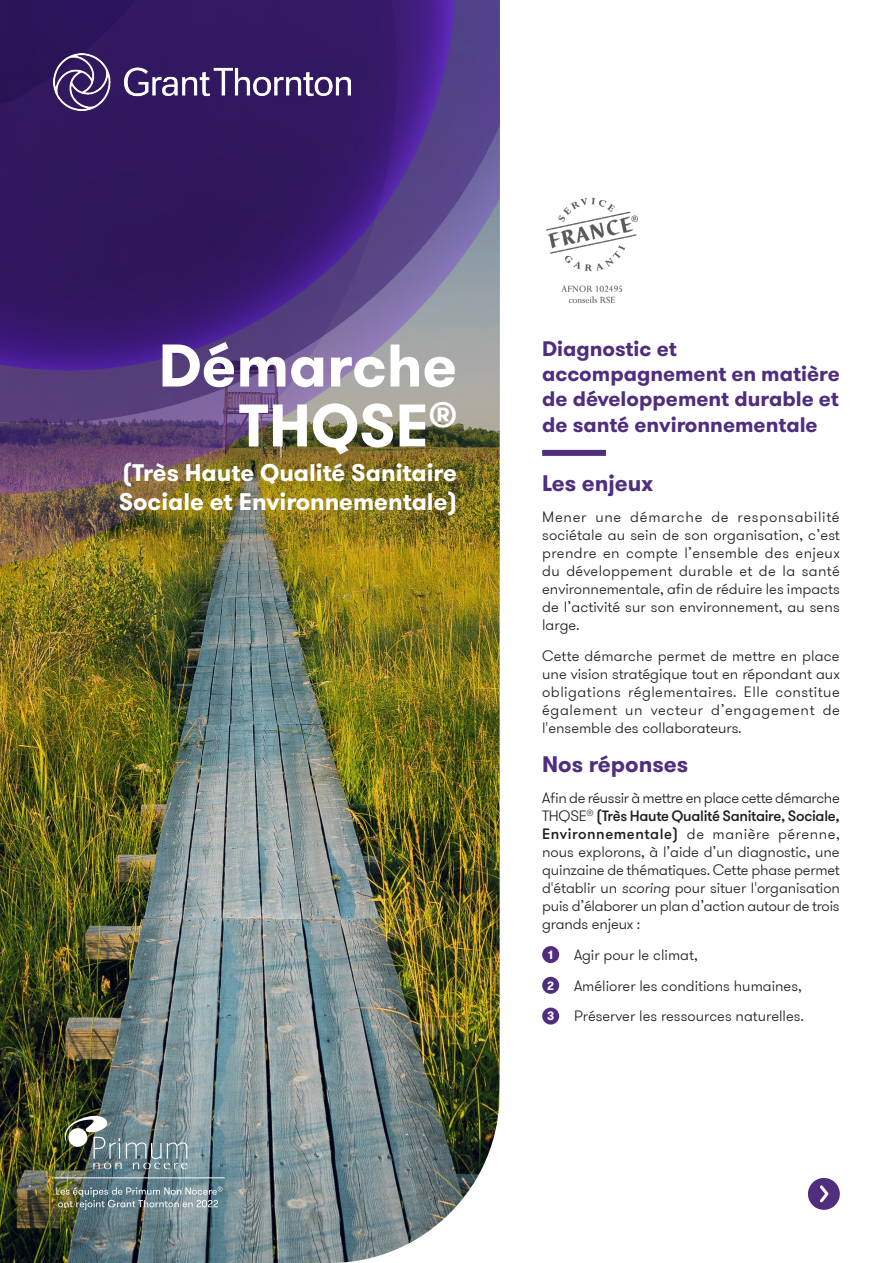
<style>
.page{position:relative;width:893px;height:1263px;background:#fff}
.page>*{position:absolute;margin:0;border:0;box-sizing:border-box;transform-origin:0 0}
.t1{font:700 60px/60px "GT Walsheim Pro";color:#fff;text-align:right}
.t2{font:700 24px/28.8px "GT Walsheim Pro";color:#fff}
.t3{font:700 22.5px "GT Walsheim Pro";color:#4f2d7f}
.t4{font:700 21px/25.2px "GT Walsheim Pro";color:#4f2d7f}
.t5{font:300 15px/18px "GT Walsheim Pro";color:#231f20;text-align:justify}
.t6{font:700 12px "GT Walsheim Pro";color:#fff}
.s1{font-weight:500}
.s2{font-style:italic}
</style>
<div class="page">
<img style="left:0;top:850px;width:500px;height:413px">
<img style="left:0;top:577px;width:500px;height:273px">
<div style="left:542px;top:946px;width:17px;height:17px;background:#4f2d7f;border-radius:50%"></div>
<div style="left:542px;top:977px;width:17px;height:17px;background:#4f2d7f;border-radius:50%"></div>
<div style="left:542px;top:1007px;width:17px;height:17px;background:#4f2d7f;border-radius:50%"></div>
<div style="left:542px;top:450px;width:64px;height:6px;background:#4f2d7f"></div>
<div style="left:808px;top:1178px;width:32px;height:32px;background:#4f2d7f;border-radius:50%"></div>
<svg style="left:820px;top:1185px;width:9px;height:18px"></svg>
<img style="left:0;top:0;width:500px;height:577px">
<img style="left:53px;top:53px;width:298px;height:58px">
<img style="left:546px;top:197px;width:92px;height:107px">
<img style="left:58px;top:1110px;width:129px;height:59px">
<hr style="left:54px;top:1177px;width:171px;height:1px;background:#fff">
<img style="left:56px;top:1186px;width:167px;height:24px">
<h1 class="t1" style="left:159px;top:336px;width:300px">Démarche<br>THQSE<sup>®</sup></h1>
<h2 class="t2" style="left:119px;top:459px;width:340px">(Très Haute Qualité Sanitaire<br>Sociale et Environnementale)</h2>
<h3 class="t4" style="left:542px;top:336px;width:299px">Diagnostic et accompagnement en matière de développement durable et de santé environnementale</h3>
<h3 class="t3" style="left:542px;top:468px;width:112px">Les enjeux</h3>
<p class="t5" style="left:542px;top:508px;width:299px">Mener une démarche de responsabilité sociétale au sein de son organisation, c’est prendre en compte l’ensemble des enjeux du développement durable et de la santé environnementale, afin de réduire les impacts de l’activité sur son environnement, au sens large.</p>
<p class="t5" style="left:542px;top:647px;width:299px">Cette démarche permet de mettre en place une vision stratégique tout en répondant aux obligations réglementaires. Elle constitue également un vecteur d’engagement de l'ensemble des collaborateurs.</p>
<h3 class="t3" style="left:542px;top:750px;width:148px">Nos réponses</h3>
<p class="t5" style="left:542px;top:789px;width:299px">Afin de réussir à mettre en place cette démarche THQSE<sup>®</sup> <span class="s1">(Très Haute Qualité Sanitaire, Sociale, Environnementale)</span> de manière pérenne, nous explorons, à l’aide d’un diagnostic, une quinzaine de thématiques. Cette phase permet d'établir un <span class="s2">scoring</span> pour situer l'organisation puis d’élaborer un plan d’action autour de trois grands enjeux :</p>
<p class="t6" style="left:548px;top:947px;width:6px">1</p>
<p class="t5" style="left:574px;top:946px;width:125px">Agir pour le climat,</p>
<p class="t6" style="left:547px;top:977px;width:8px">2</p>
<p class="t5" style="left:574px;top:977px;width:229px">Améliorer les conditions humaines,</p>
<p class="t6" style="left:547px;top:1008px;width:9px">3</p>
<p class="t5" style="left:574px;top:1007px;width:231px">Préserver les ressources naturelles.</p>
</div>
